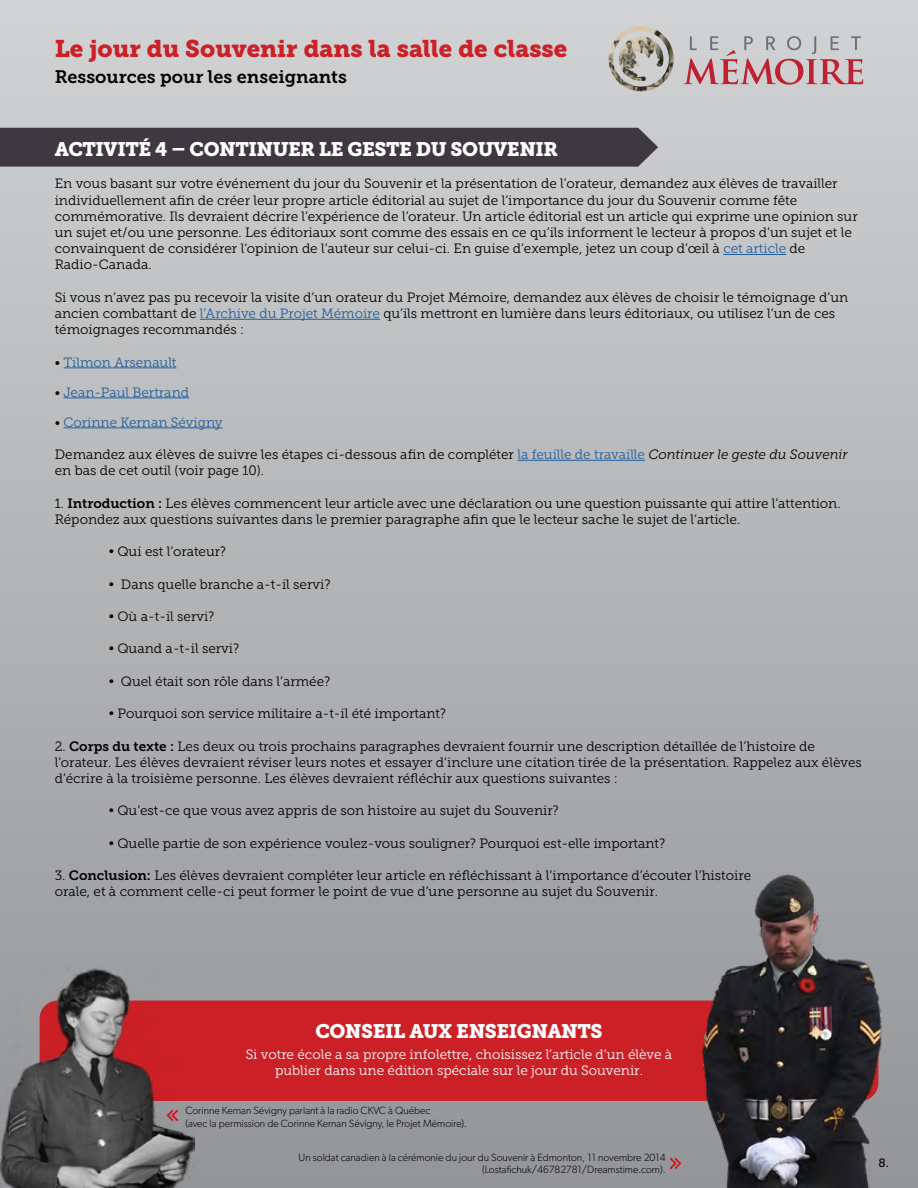
<style>
.page{position:relative;width:918px;height:1188px;background:#fff}
.page>*{position:absolute;margin:0;border:0;box-sizing:border-box;transform-origin:0 0}
.t1{font:24px "Museo Slab 900";color:#cc2027}
.t2{font:19.5px "Museo Slab 900";letter-spacing:-.025em;color:#fff}
.t3{font:18px "Museo Slab 700";color:#000}
.t4{font:13.5px/16.2px "Museo Slab 300";color:#000}
.t5{font:13.5px/16.2px "Museo Slab 300";color:#fff;text-align:center}
.t6{font:13.5px "Museo Slab 300";color:#215e9e}
.t7{font:12px "Museo Slab 500";color:#000}
.t8{font:300 10.5px/12.6px "Gibson";color:#000}
.s1{color:#215e9e}
.s2{color:#000}
.s3{font-style:italic}
.s4{font-family:"Museo Slab 700"}
</style>
<div class="page">
<div style="left:0;top:0;width:918px;height:1188px;background:linear-gradient(to bottom,#d0d3d4,#939497)"></div>
<div style="left:0;top:128px;width:658px;height:39px;background:#3e3940"></div>
<div style="left:40px;top:1001px;width:838px;height:100px;background:#cc2027;border-radius:18px"></div>
<img style="left:0;top:965px;width:195px;height:223px">
<hr style="left:723px;top:254px;width:63px;height:1px;background:#215e9e">
<hr style="left:200px;top:319px;width:180px;height:1px;background:#215e9e">
<hr style="left:64px;top:368px;width:113px;height:1px;background:#215e9e">
<hr style="left:64px;top:398px;width:125px;height:1px;background:#215e9e">
<hr style="left:64px;top:428px;width:159px;height:1px;background:#215e9e">
<hr style="left:517px;top:460px;width:128px;height:1px;background:#215e9e">
<img style="left:657px;top:813px;width:261px;height:375px">
<img style="left:608px;top:26px;width:66px;height:65px">
<svg style="left:684px;top:36px;width:179px;height:49px;background:#c6aaae"></svg>
<svg style="left:166px;top:1109px;width:13px;height:13px"></svg>
<svg style="left:669px;top:1157px;width:13px;height:13px"></svg>
<h1 class="t1" style="left:55px;top:35px;width:514px">Le jour du Souvenir dans la salle de classe</h1>
<h3 class="t3" style="left:55px;top:67px;width:294px">Ressources pour les enseignants</h3>
<h2 class="t2" style="left:55px;top:138px;width:505px">ACTIVITÉ 4 – CONTINUER LE GESTE DU SOUVENIR</h2>
<p class="t4" style="left:55px;top:176px;width:805px">En vous basant sur votre événement du jour du Souvenir et la présentation de l’orateur, demandez aux élèves de travailler individuellement afin de créer leur propre article éditorial au sujet de l’importance du jour du Souvenir comme fête commémorative. Ils devraient décrire l’expérience de l’orateur. Un article éditorial est un article qui exprime une opinion sur un sujet et/ou une personne. Les éditoriaux sont comme des essais en ce qu’ils informent le lecteur à propos d’un sujet et le convainquent de considérer l’opinion de l’auteur sur celui-ci. En guise d’exemple, jetez un coup d’œil à <span class="s1">cet article</span> de Radio-Canada.</p>
<p class="t4" style="left:55px;top:289px;width:795px">Si vous n’avez pas pu recevoir la visite d’un orateur du Projet Mémoire, demandez aux élèves de choisir le témoignage d’un ancien combattant de <span class="s1">l’Archive du Projet Mémoire</span> qu’ils mettront en lumière dans leurs éditoriaux, ou utilisez l’un de ces témoignages recommandés :</p>
<p class="t6" style="left:55px;top:355px;width:123px"><span class="s2">•</span> Tilmon Arsenault</p>
<p class="t6" style="left:55px;top:385px;width:136px"><span class="s2">•</span> Jean-Paul Bertrand</p>
<p class="t6" style="left:55px;top:415px;width:169px"><span class="s2">•</span> Corinne Kernan Sévigny</p>
<p class="t4" style="left:55px;top:446px;width:794px">Demandez aux élèves de suivre les étapes ci-dessous afin de compléter <span class="s1">la feuille de travaille</span> <span class="s3">Continuer le geste du Souvenir </span>en bas de cet outil (voir page 10).</p>
<p class="t4" style="left:55px;top:495px;width:787px">1. <span class="s4">Introduction :</span> Les élèves commencent leur article avec une déclaration ou une question puissante qui attire l’attention.<br>Répondez aux questions suivantes dans le premier paragraphe afin que le lecteur sache le sujet de l’article.</p>
<p class="t4" style="left:109px;top:543px;width:119px">• Qui est l’orateur?</p>
<p class="t4" style="left:109px;top:576px;width:223px">• Dans quelle branche a-t-il servi?</p>
<p class="t4" style="left:109px;top:608px;width:107px">• Où a-t-il servi?</p>
<p class="t4" style="left:109px;top:641px;width:132px">• Quand a-t-il servi?</p>
<p class="t4" style="left:109px;top:673px;width:223px">• Quel était son rôle dans l’armée?</p>
<p class="t4" style="left:109px;top:705px;width:339px">• Pourquoi son service militaire a-t-il été important?</p>
<p class="t4" style="left:55px;top:738px;width:809px">2. <span class="s4">Corps du texte :</span> Les deux ou trois prochains paragraphes devraient fournir une description détaillée de l’histoire de l’orateur. Les élèves devraient réviser leurs notes et essayer d’inclure une citation tirée de la présentation. Rappelez aux élèves d’écrire à la troisième personne. Les élèves devraient réfléchir aux questions suivantes :</p>
<p class="t4" style="left:109px;top:803px;width:451px">• Qu’est-ce que vous avez appris de son histoire au sujet du Souvenir?</p>
<p class="t4" style="left:109px;top:835px;width:558px">• Quelle partie de son expérience voulez-vous souligner? Pourquoi est-elle important?</p>
<p class="t4" style="left:55px;top:867px;width:698px">3. <span class="s4">Conclusion:</span> Les élèves devraient compléter leur article en réfléchissant à l’importance d’écouter l’histoire orale, et à comment celle-ci peut former le point de vue d’une personne au sujet du Souvenir.</p>
<h2 class="t2" style="left:315px;top:1020px;width:289px">CONSEIL AUX ENSEIGNANTS</h2>
<p class="t5" style="left:246px;top:1046px;width:428px">Si votre école a sa propre infolettre, choisissez l’article d’un élève à publier dans une édition spéciale sur le jour du Souvenir.</p>
<p class="t8" style="left:185px;top:1104px;width:283px">Corinne Kernan Sévigny parlant à la radio CKVC à Québec<br>(avec la permission de Corinne Kernan Sévigny, le Projet Mémoire).</p>
<p class="t8" style="left:299px;top:1151px;width:369px;text-align:right">Un soldat canadien à la cérémonie du jour du Souvenir à Edmonton, 11 novembre 2014 (Lostafichuk/46782781/Dreamstime.com).</p>
<p class="t7" style="left:879px;top:1156px;width:12px">8.</p>
</div>
